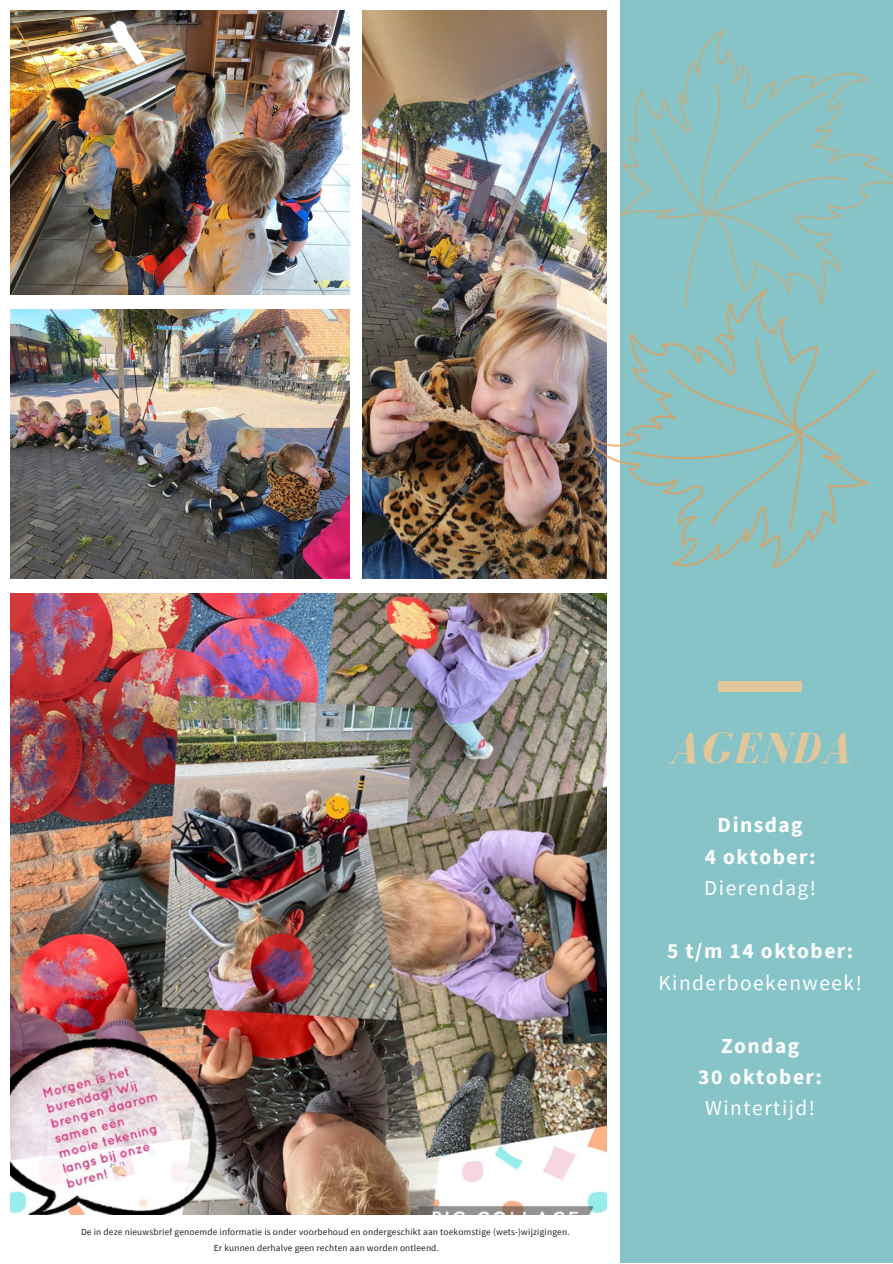
<style>
.page{position:relative;width:893px;height:1264px;background:#fff}
.page>*{position:absolute;margin:0;border:0;box-sizing:border-box;transform-origin:0 0}
.t1{font:italic 700 45px "Bodoni FLF";letter-spacing:.04em;color:#e2c79a}
.t2{font:700 21.45px/31.5px "Source Sans Pro";letter-spacing:.07em;color:#fff;text-align:center}
.t3{font:21.45px "Source Sans Pro";letter-spacing:.07em;color:#fff}
.t4{font:9.3px/15.5px "Source Sans Pro";letter-spacing:.02em;color:#222;text-align:center}
</style>
<div class="page">
<div style="left:620px;top:0;width:272px;height:1262px;background:#87c4c8"></div>
<div style="left:718px;top:681px;width:83px;height:10px;background:#e2c79a"></div>
<img style="left:11px;top:10px;width:338px;height:285px">
<img style="left:11px;top:309px;width:338px;height:269px">
<img style="left:363px;top:10px;width:243px;height:568px">
<img style="left:11px;top:593px;width:596px;height:621px">
<svg style="left:620px;top:30px;width:272px;height:205px"></svg>
<img style="left:533px;top:235px;width:344px;height:394px">
<p class="t4" style="left:81px;top:1224px;width:490px">De in deze nieuwsbrief genoemde informatie is onder voorbehoud en ondergeschikt aan toekomstige (wets-)wijzigingen.<br>Er kunnen derhalve geen rechten aan worden ontleend.</p>
<h1 class="t1" style="left:669px;top:724px;width:184px">AGENDA</h1>
<h2 class="t2" style="left:704px;top:808px;width:112px">Dinsdag<br>4 oktober:</h2>
<h2 class="t3" style="left:704px;top:874px;width:113px">Dierendag!</h2>
<h2 class="t2" style="left:667px;top:934px;width:188px">5 t/m 14 oktober:</h2>
<h2 class="t3" style="left:658px;top:968px;width:205px">Kinderboekenweek!</h2>
<h2 class="t2" style="left:698px;top:1029px;width:125px">Zondag<br>30 oktober:</h2>
<h2 class="t3" style="left:705px;top:1094px;width:111px">Wintertijd!</h2>
</div>
